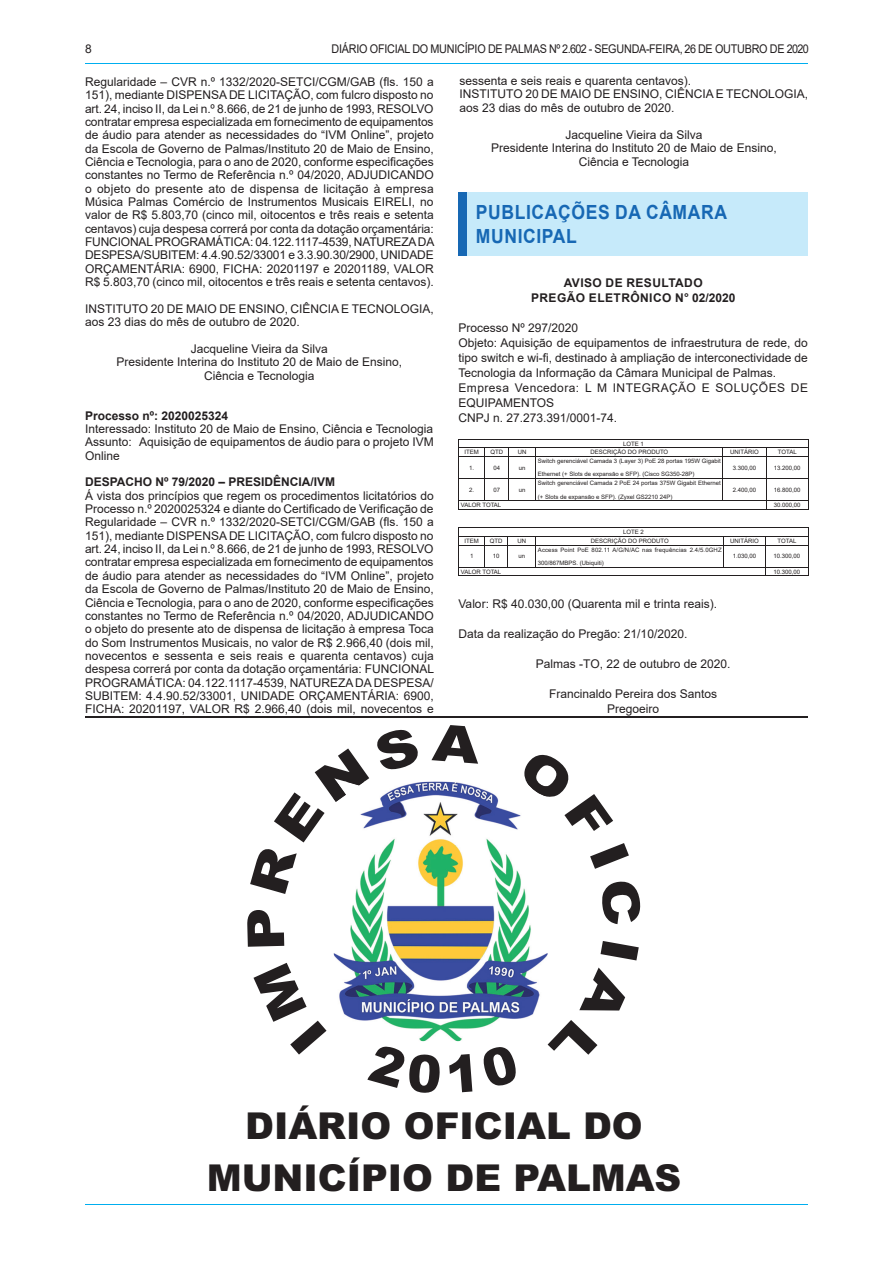
<style>
.page{position:relative;width:893px;height:1263px;background:#fff}
.page>*{position:absolute;margin:0;border:0;box-sizing:border-box;transform-origin:0 0}
.t1{font:900 37.05px/52.3px "Arial";color:#231f20;text-align:center}
.t2{font:700 19.5px/24px "Arial";letter-spacing:.035em;color:#1768b4;scale:.9 1}
.t3{font:12px/13.4px "Arial";color:#231f20;text-align:justify}
.t4{font:12px "Arial";letter-spacing:-.02em;color:#231f20;scale:.9 1}
.t5{font:700 12px "Arial";color:#231f20}
.t6{font:700 12px/15px "Arial";letter-spacing:.035em;color:#231f20;text-align:center}
.t7{font:6px "Arial";color:#231f20}
.t8{font:6px "Arial";letter-spacing:.02em;color:#231f20}
</style>
<div class="page">
<hr style="left:85px;top:63px;width:723px;height:1px;background:#00aeef">
<hr style="left:85px;top:1204px;width:723px;height:1px;background:#00aeef">
<div style="left:463px;top:192px;width:349px;height:64px;background:#c6eafa"></div>
<div style="left:459px;top:192px;width:8px;height:64px;background:#1768b4"></div>
<div style="left:808px;top:192px;width:8px;height:64px;background:#fff"></div>
<hr style="left:536px;top:439px;width:187px;height:1px;background:#231f20">
<hr style="left:723px;top:439px;width:43px;height:1px;background:#231f20">
<hr style="left:766px;top:439px;width:43px;height:1px;background:#231f20">
<hr style="left:536px;top:447px;width:187px;height:1px;background:#231f20">
<hr style="left:723px;top:447px;width:43px;height:1px;background:#231f20">
<hr style="left:766px;top:447px;width:43px;height:1px;background:#231f20">
<hr style="left:536px;top:456px;width:187px;height:1px;background:#231f20">
<hr style="left:723px;top:456px;width:43px;height:1px;background:#231f20">
<hr style="left:766px;top:456px;width:43px;height:1px;background:#231f20">
<hr style="left:536px;top:478px;width:187px;height:1px;background:#231f20">
<hr style="left:723px;top:478px;width:43px;height:1px;background:#231f20">
<hr style="left:766px;top:478px;width:43px;height:1px;background:#231f20">
<hr style="left:536px;top:500px;width:187px;height:1px;background:#231f20">
<hr style="left:723px;top:500px;width:43px;height:1px;background:#231f20">
<hr style="left:766px;top:500px;width:43px;height:1px;background:#231f20">
<svg style="left:766px;top:448px;width:1px;height:61px"></svg>
<svg style="left:808px;top:440px;width:1px;height:69px"></svg>
<svg style="left:459px;top:439px;width:77px;height:71px"></svg>
<hr style="left:536px;top:509px;width:187px;height:1px;background:#231f20">
<hr style="left:723px;top:509px;width:43px;height:1px;background:#231f20">
<hr style="left:766px;top:509px;width:43px;height:1px;background:#231f20">
<hr style="left:536px;top:527px;width:188px;height:1px;background:#231f20">
<hr style="left:724px;top:527px;width:41px;height:1px;background:#231f20">
<hr style="left:765px;top:527px;width:44px;height:1px;background:#231f20">
<hr style="left:536px;top:536px;width:188px;height:1px;background:#231f20">
<hr style="left:724px;top:536px;width:41px;height:1px;background:#231f20">
<hr style="left:765px;top:536px;width:44px;height:1px;background:#231f20">
<hr style="left:536px;top:545px;width:188px;height:1px;background:#231f20">
<hr style="left:724px;top:545px;width:41px;height:1px;background:#231f20">
<svg style="left:723px;top:537px;width:1px;height:30px"></svg>
<hr style="left:765px;top:545px;width:44px;height:1px;background:#231f20">
<hr style="left:536px;top:567px;width:188px;height:1px;background:#231f20">
<hr style="left:724px;top:567px;width:41px;height:1px;background:#231f20">
<hr style="left:765px;top:567px;width:44px;height:1px;background:#231f20">
<svg style="left:765px;top:537px;width:1px;height:38px"></svg>
<svg style="left:808px;top:528px;width:1px;height:47px"></svg>
<svg style="left:459px;top:527px;width:77px;height:49px"></svg>
<hr style="left:536px;top:575px;width:188px;height:1px;background:#231f20">
<hr style="left:724px;top:575px;width:41px;height:1px;background:#231f20">
<hr style="left:765px;top:575px;width:44px;height:1px;background:#231f20">
<hr style="left:85px;top:716px;width:723px;height:2px;background:#231f20">
<svg style="left:247px;top:725px;width:393px;height:330px"></svg>
<svg style="left:367px;top:1046px;width:149px;height:47px"></svg>
<img style="left:334px;top:802px;width:214px;height:239px">
<img style="left:334px;top:782px;width:214px;height:20px">
<p class="t3" style="left:85px;top:42px;width:8px">8</p>
<p class="t4" style="left:332px;top:40px;width:532px">DIÁRIO OFICIAL DO MUNICÍPIO DE PALMAS Nº 2.602 - SEGUNDA-FEIRA, 26 DE OUTUBRO DE 2020</p>
<p class="t3" style="left:85px;top:75px;width:351px">Regularidade – CVR n.º 1332/2020-SETCI/CGM/GAB (fls. 150 a 151), mediante DISPENSA DE LICITAÇÃO, com fulcro disposto no art. 24, inciso II, da Lei n.º 8.666, de 21 de junho de 1993, RESOLVO contratar empresa especializada em fornecimento de equipamentos de áudio para atender as necessidades do “IVM Online”, projeto da Escola de Governo de Palmas/Instituto 20 de Maio de Ensino, Ciência e Tecnologia, para o ano de 2020, conforme especificações constantes no Termo de Referência n.º 04/2020, ADJUDICANDO o objeto do presente ato de dispensa de licitação à empresa Música Palmas Comércio de Instrumentos Musicais EIRELI, no valor de R$ 5.803,70 (cinco mil, oitocentos e três reais e setenta centavos) cuja despesa correrá por conta da dotação orçamentária:<br>FUNCIONAL PROGRAMÁTICA: 04.122.1117-4539, NATUREZA DA DESPESA/SUBITEM: 4.4.90.52/33001 e 3.3.90.30/2900, UNIDADE ORÇAMENTÁRIA: 6900, FICHA: 20201197 e 20201189, VALOR R$ 5.803,70 (cinco mil, oitocentos e três reais e setenta centavos).</p>
<p class="t3" style="left:85px;top:302px;width:350px">INSTITUTO 20 DE MAIO DE ENSINO, CIÊNCIA E TECNOLOGIA, aos 23 dias do mês de outubro de 2020.</p>
<p class="t3" style="left:117px;top:342px;width:287px;text-align:center">Jacqueline Vieira da Silva<br>Presidente Interina do Instituto 20 de Maio de Ensino,<br>Ciência e Tecnologia</p>
<p class="t5" style="left:85px;top:407px;width:145px">Processo nº: 2020025324</p>
<p class="t3" style="left:85px;top:422px;width:350px">Interessado: Instituto 20 de Maio de Ensino, Ciência e Tecnologia Assunto: Aquisição de equipamentos de áudio para o projeto IVM Online</p>
<p class="t5" style="left:85px;top:474px;width:252px">DESPACHO Nº 79/2020 – PRESIDÊNCIA/IVM</p>
<p class="t3" style="left:85px;top:489px;width:351px">Á vista dos princípios que regem os procedimentos licitatórios do Processo n.º 2020025324 e diante do Certificado de Verificação de Regularidade – CVR n.º 1332/2020-SETCI/CGM/GAB (fls. 150 a 151), mediante DISPENSA DE LICITAÇÃO, com fulcro disposto no art. 24, inciso II, da Lei n.º 8.666, de 21 de junho de 1993, RESOLVO contratar empresa especializada em fornecimento de equipamentos de áudio para atender as necessidades do “IVM Online”, projeto da Escola de Governo de Palmas/Instituto 20 de Maio de Ensino, Ciência e Tecnologia, para o ano de 2020, conforme especificações constantes no Termo de Referência n.º 04/2020, ADJUDICANDO o objeto do presente ato de dispensa de licitação à empresa Toca do Som Instrumentos Musicais, no valor de R$ 2.966,40 (dois mil, novecentos e sessenta e seis reais e quarenta centavos) cuja despesa correrá por conta da dotação orçamentária: FUNCIONAL PROGRAMÁTICA: 04.122.1117-4539, NATUREZA DA DESPESA/ SUBITEM: 4.4.90.52/33001, UNIDADE ORÇAMENTÁRIA: 6900, FICHA: 20201197, VALOR R$ 2.966,40 (dois mil, novecentos e</p>
<p class="t3" style="left:460px;top:74px;width:350px;text-align:left">sessenta e seis reais e quarenta centavos).<br>INSTITUTO 20 DE MAIO DE ENSINO, CIÊNCIA E TECNOLOGIA, aos 23 dias do mês de outubro de 2020.</p>
<p class="t3" style="left:491px;top:128px;width:287px;text-align:center">Jacqueline Vieira da Silva<br>Presidente Interina do Instituto 20 de Maio de Ensino,<br>Ciência e Tecnologia</p>
<h2 class="t2" style="left:476px;top:200px;width:281px">PUBLICAÇÕES DA CÂMARA<br>MUNICIPAL</h2>
<p class="t6" style="left:531px;top:276px;width:206px">AVISO DE RESULTADO<br>PREGÃO ELETRÔNICO N° 02/2020</p>
<p class="t3" style="left:459px;top:320px;width:351px;line-height:15px;text-align:left">Processo Nº 297/2020<br>Objeto: Aquisição de equipamentos de infraestrutura de rede, do tipo switch e wi-fi, destinado à ampliação de interconectividade de Tecnologia da Informação da Câmara Municipal de Palmas.<br>Empresa Vencedora: L M INTEGRAÇÃO E SOLUÇÕES DE EQUIPAMENTOS<br>CNPJ n. 27.273.391/0001-74.</p>
<p class="t7" style="left:623px;top:439px;width:22px">LOTE 1</p>
<p class="t7" style="left:465px;top:448px;width:16px">ITEM</p>
<p class="t7" style="left:490px;top:448px;width:14px">QTD</p>
<p class="t7" style="left:518px;top:448px;width:10px">UN</p>
<p class="t7" style="left:590px;top:448px;width:79px">DESCRIÇÃO DO PRODUTO</p>
<p class="t7" style="left:730px;top:448px;width:30px">UNITÁRIO</p>
<p class="t7" style="left:778px;top:448px;width:20px">TOTAL</p>
<p class="t7" style="left:469px;top:463px;width:7px">1.</p>
<p class="t7" style="left:493px;top:463px;width:8px">04</p>
<p class="t7" style="left:519px;top:463px;width:8px">un</p>
<p class="t7" style="left:538px;top:457px;width:184px">Switch gerenciável Camada 3 (Layer 3) PoE 28 portas 195W Gigabit</p>
<p class="t7" style="left:538px;top:470px;width:158px">Ethernet (+ Slots de expansão e SFP). (Cisco SG350-28P)</p>
<p class="t7" style="left:733px;top:463px;width:25px">3.300,00</p>
<p class="t7" style="left:774px;top:463px;width:28px">13.200,00</p>
<p class="t7" style="left:538px;top:479px;width:184px">Switch gerenciável Camada 2 PoE 24 portas 375W Gigabit Ethernet</p>
<p class="t7" style="left:538px;top:492px;width:136px">(+ Slots de expansão e SFP). (Zyxel GS2210 24P)</p>
<p class="t7" style="left:469px;top:485px;width:7px">2.</p>
<p class="t7" style="left:493px;top:485px;width:8px">07</p>
<p class="t7" style="left:519px;top:485px;width:8px">un</p>
<p class="t7" style="left:733px;top:485px;width:25px">2.400,00</p>
<p class="t7" style="left:774px;top:485px;width:28px">16.800,00</p>
<p class="t7" style="left:461px;top:501px;width:42px">VALOR TOTAL</p>
<p class="t7" style="left:774px;top:501px;width:28px">30.000,00</p>
<p class="t7" style="left:623px;top:528px;width:22px">LOTE 2</p>
<p class="t7" style="left:465px;top:537px;width:16px">ITEM</p>
<p class="t7" style="left:490px;top:537px;width:14px">QTD</p>
<p class="t7" style="left:517px;top:537px;width:10px">UN</p>
<p class="t7" style="left:591px;top:537px;width:79px">DESCRIÇÃO DO PRODUTO</p>
<p class="t7" style="left:730px;top:537px;width:30px">UNITÁRIO</p>
<p class="t7" style="left:777px;top:537px;width:20px">TOTAL</p>
<p class="t7" style="left:470px;top:552px;width:5px">1</p>
<p class="t7" style="left:493px;top:552px;width:8px">10</p>
<p class="t7" style="left:518px;top:552px;width:8px">un</p>
<p class="t8" style="left:538px;top:545px;width:185px">Access Point PoE 802.11 A/G/N/AC nas frequências 2.4/5.0GHZ</p>
<p class="t7" style="left:538px;top:559px;width:68px">300/867MBPS. (Ubiquiti)</p>
<p class="t7" style="left:733px;top:552px;width:25px">1.030,00</p>
<p class="t7" style="left:773px;top:552px;width:28px">10.300,00</p>
<p class="t7" style="left:461px;top:567px;width:42px">VALOR TOTAL</p>
<p class="t7" style="left:773px;top:567px;width:28px">10.300,00</p>
<p class="t3" style="left:459px;top:597px;width:260px">Valor: R$ 40.030,00 (Quarenta mil e trinta reais).</p>
<p class="t3" style="left:459px;top:627px;width:230px">Data da realização do Pregão: 21/10/2020.</p>
<p class="t3" style="left:536px;top:657px;width:196px">Palmas -TO, 22 de outubro de 2020.</p>
<p class="t3" style="left:549px;top:686px;width:170px;line-height:15px;text-align:center">Francinaldo Pereira dos Santos<br>Pregoeiro</p>
<h1 class="t1" style="left:207px;top:1098px;width:476px">DIÁRIO OFICIAL DO<br>MUNICÍPIO DE PALMAS</h1>
</div>
